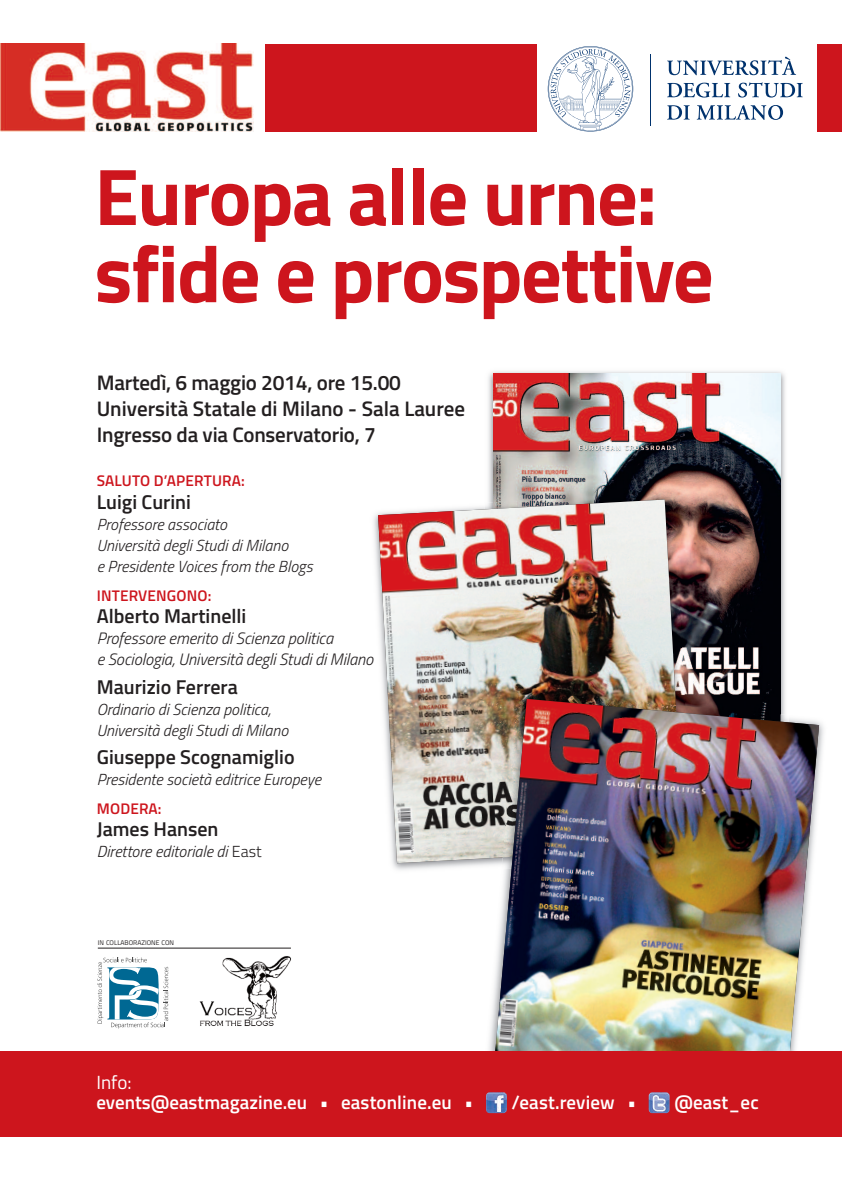
<style>
.page{position:relative;width:842px;height:1191px;background:#fff}
.page>*{position:absolute;margin:0;border:0;box-sizing:border-box;transform-origin:0 0}
.t1{font:700 80.5px/77.2px "Titillium";letter-spacing:-.02em;color:#cd151d}
.t2{font:600 21px/26px "Titillium";letter-spacing:-.01em;color:#231f20}
.t3{font:600 20px "Titillium";color:#231f20}
.t4{font:600 19px "Titillium";letter-spacing:.005em;color:#fff}
.t5{font:19px "Titillium";color:#fff}
.t6{font:italic 300 16.5px/21px "Titillium";letter-spacing:-.005em;color:#231f20}
.t7{font:italic 300 16px/21px "Titillium";color:#231f20}
.t8{font:600 15.4px "Titillium";letter-spacing:.01em;color:#cd151d}
.t9{font:6.8px "Titillium";color:#231f20}
.s1{font-style:normal}
</style>
<div class="page">
<div style="left:266px;top:44px;width:576px;height:88px;background:#cd151d"></div>
<img style="left:488px;top:371px;width:297px;height:328px">
<img style="left:493px;top:373px;width:287px;height:326px">
<img style="left:373px;top:513px;width:111px;height:357px">
<img style="left:493px;top:492px;width:192px;height:207px">
<img style="left:378px;top:499px;width:306px;height:364px">
<img style="left:484px;top:715px;width:340px;height:336px">
<img style="left:502px;top:691px;width:182px;height:8px">
<img style="left:495px;top:699px;width:324px;height:352px">
<img style="left:0;top:44px;width:254px;height:88px">
<div style="left:0;top:1051px;width:842px;height:85px;background:#cd151d"></div>
<img style="left:486px;top:1092px;width:21px;height:21px">
<img style="left:649px;top:1092px;width:21px;height:21px">
<div style="left:537px;top:41px;width:279px;height:95px;background:#fff"></div>
<svg style="left:548px;top:46px;width:85px;height:86px"></svg>
<hr style="left:651px;top:54px;width:1px;height:72px;background:#00326d">
<svg style="left:667px;top:57px;width:129px;height:18px"></svg>
<svg style="left:667px;top:83px;width:63px;height:15px"></svg>
<svg style="left:738px;top:82px;width:65px;height:16px"></svg>
<svg style="left:667px;top:105px;width:23px;height:15px"></svg>
<svg style="left:697px;top:105px;width:86px;height:15px"></svg>
<svg style="left:97px;top:957px;width:71px;height:71px"></svg>
<img style="left:200px;top:956px;width:91px;height:70px">
<hr style="left:98px;top:948px;width:193px;height:1px;background:#231f20">
<h1 class="t1" style="left:94px;top:167px;width:621px">Europa alle urne: sfide e prospettive</h1>
<h2 class="t2" style="left:97px;top:372px;width:370px">Martedì, 6 maggio 2014, ore 15.00<br>Università Statale di Milano - Sala Lauree<br>Ingresso da via Conservatorio, 7</h2>
<p class="t8" style="left:97px;top:475px;width:149px">SALUTO D’APERTURA:</p>
<p class="t3" style="left:97px;top:494px;width:96px">Luigi Curini</p>
<p class="t7" style="left:97px;top:515px;width:217px">Professore associato<br>Università degli Studi di Milano<br>e Presidente Voices from the Blogs</p>
<p class="t8" style="left:97px;top:590px;width:116px">INTERVENGONO:</p>
<p class="t3" style="left:97px;top:609px;width:151px">Alberto Martinelli</p>
<p class="t6" style="left:97px;top:630px;width:278px">Professore emerito di Scienza politica<br>e Sociologia, Università degli Studi di Milano</p>
<p class="t3" style="left:97px;top:679px;width:143px">Maurizio Ferrera</p>
<p class="t7" style="left:97px;top:700px;width:193px">Ordinario di Scienza politica,<br>Università degli Studi di Milano</p>
<p class="t3" style="left:97px;top:749px;width:199px">Giuseppe Scognamiglio</p>
<p class="t7" style="left:97px;top:770px;width:226px">Presidente società editrice Europeye</p>
<p class="t8" style="left:97px;top:802px;width:66px">MODERA:</p>
<p class="t3" style="left:97px;top:822px;width:123px">James Hansen</p>
<p class="t7" style="left:97px;top:843px;width:166px">Direttore editoriale di <span class="s1">East</span></p>
<p class="t9" style="left:98px;top:940px;width:78px">IN COLLABORAZIONE CON</p>
<p class="t5" style="left:96px;top:1075px;width:37px">Info:</p>
<p class="t4" style="left:96px;top:1095px;width:378px">events@eastmagazine.eu • eastonline.eu •</p>
<p class="t4" style="left:512px;top:1095px;width:126px">/east.review •</p>
<p class="t4" style="left:674px;top:1095px;width:86px">@east_ec</p>
</div>
